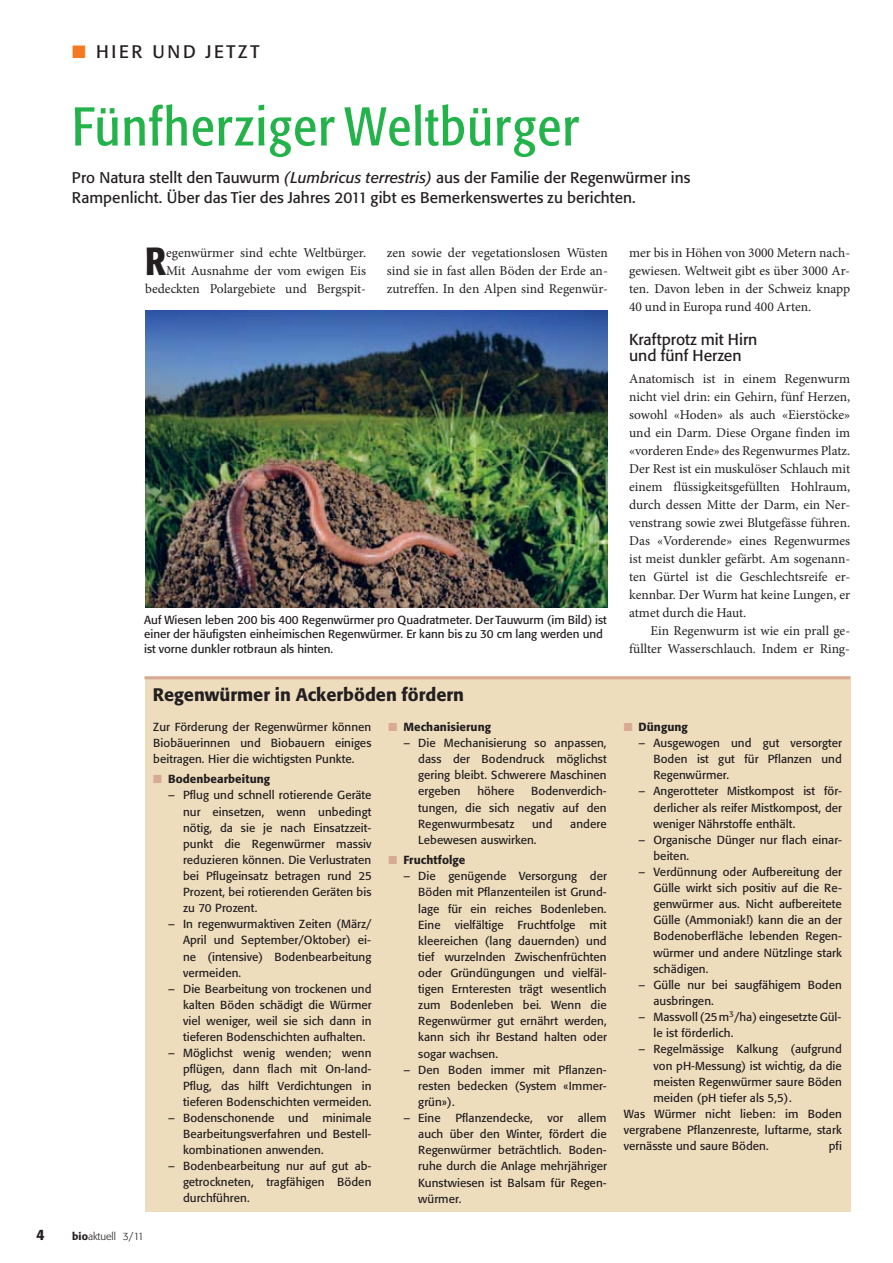
<style>
.page{position:relative;width:893px;height:1263px;background:#fff}
.page>*{position:absolute;margin:0;border:0;box-sizing:border-box;transform-origin:0 0}
.t1{font:condensed 54px "Formata BQ";letter-spacing:.025em;color:#24b34b}
.t2{font:500 condensed 38.85px "Formata BQ";color:#231f20}
.t3{font:500 18px "Formata BQ";color:#231f20}
.t4{font:18px "Formata BQ";letter-spacing:.15em;color:#231f20}
.t5{font:15.75px/16.5px "Formata BQ";color:#231f20}
.t6{font:15.3px/19.8px "Formata BQ";letter-spacing:.005em;color:#231f20}
.t7{font:500 15px "Formata BQ";color:#231f20}
.t8{font:13.5px/18px "Minion Pro";color:#231f20;text-align:justify}
.t9{font:11.55px/16px "Formata BQ";letter-spacing:.005em;color:#231f20;text-align:justify}
.t10{font:500 11.55px "Formata BQ";letter-spacing:.005em;color:#231f20}
.t11{font:300 10.5px "Formata BQ";color:#231f20}
.s1{color:#f47920}
.s2{font-style:italic}
.s3{font-weight:500}
.s4{color:#d8aa93}
</style>
<div class="page">
<img style="left:145px;top:311px;width:462px;height:296px">
<div style="left:145px;top:676px;width:705px;height:536px;background:#eeddbd"></div>
<hr style="left:144px;top:676px;width:706px;height:3px;background:#d8aa93">
<h3 class="t4" style="left:72px;top:42px;width:189px"><span class="s1">■</span> HIER UND JETZT</h3>
<h1 class="t1" style="left:72px;top:104px;width:509px">Fünfherziger Weltbürger</h1>
<h3 class="t6" style="left:72px;top:169px;width:620px">Pro Natura stellt den Tauwurm <span class="s2">(Lumbricus terrestris)</span> aus der Familie der Regenwürmer ins<br>Rampenlicht. Über das Tier des Jahres 2011 gibt es Bemerkenswertes zu berichten.</h3>
<p class="t8" style="left:387px;top:245px;width:223px">zen sowie der vegetationslosen Wüsten sind sie in fast allen Böden der Erde an&shy;zutreffen. In den Alpen sind Regenwür-</p>
<p class="t8" style="left:629px;top:245px;width:223px">mer bis in Höhen von 3000 Metern nach&shy;gewiesen. Weltweit gibt es über 3000 Ar&shy;ten. Davon leben in der Schweiz knapp 40 und in Europa rund 400 Arten.</p>
<h3 class="t5" style="left:629px;top:332px;width:130px">Kraftprotz mit Hirn und fünf Herzen</h3>
<p class="t8" style="left:629px;top:371px;width:223px">Anatomisch ist in einem Regenwurm nicht viel drin: ein Gehirn, fünf Herzen, sowohl «Hoden» als auch «Eierstöcke» und ein Darm. Diese Organe finden im «vorderen Ende» des Regenwurmes Platz.<br>Der Rest ist ein muskulöser Schlauch mit einem flüssigkeitsgefüllten Hohlraum, durch dessen Mitte der Darm, ein Ner&shy;venstrang sowie zwei Blutgefässe führen.<br>Das «Vorderende» eines Regenwurmes ist meist dunkler gefärbt. Am sogenann&shy;ten Gürtel ist die Geschlechtsreife er&shy;kennbar. Der Wurm hat keine Lungen, er atmet durch die Haut.</p>
<p class="t8" style="left:629px;top:623px;width:223px;text-align:right">Ein Regenwurm ist wie ein prall ge&shy;füllter Wasserschlauch. Indem er Ring-</p>
<p class="t8" style="left:145px;top:245px;width:223px;text-align:right">egenwürmer sind echte Weltbürger.<br>Mit Ausnahme der vom ewigen Eis bedeckten Polargebiete und Bergspit-</p>
<h2 class="t2" style="left:145px;top:239px;width:23px">R</h2>
<p class="t9" style="left:144px;top:613px;width:464px;line-height:14.5px;text-align:left">Auf Wiesen leben 200 bis 400 Regenwürmer pro Quadratmeter. Der Tauwurm (im Bild) ist einer der häufigsten einheimischen Regenwürmer. Er kann bis zu 30 cm lang werden und ist vorne dunkler rotbraun als hinten.</p>
<p class="t7" style="left:36px;top:1228px;width:10px">4</p>
<p class="t11" style="left:72px;top:1232px;width:73px"><span class="s3">bio</span>aktuell 3/11</p>
<h3 class="t3" style="left:153px;top:686px;width:313px">Regenwürmer in Ackerböden fördern</h3>
<p class="t9" style="left:153px;top:719px;width:220px">Zur Förderung der Regenwürmer können Biobäuerinnen und Biobauern einiges beitragen. Hier die wichtigsten Punkte.</p>
<p class="t10" style="left:153px;top:774px;width:118px"><span class="s4">■</span> Bodenbearbeitung</p>
<p class="t9" style="left:183px;top:788px;width:190px;text-indent:-15px">– Pflug und schnell rotierende Geräte nur einsetzen, wenn unbedingt nötig, da sie je nach Einsatzzeit&shy;punkt die Regenwürmer massiv reduzieren können. Die Verlustraten bei Pflugeinsatz betragen rund 25<br>Prozent, bei rotierenden Geräten bis zu 70 Prozent.</p>
<p class="t9" style="left:183px;top:917px;width:190px;text-indent:-15px">– In regenwurmaktiven Zeiten (März/ April und September/Oktober) ei&shy;ne (intensive) Bodenbearbeitung vermeiden.</p>
<p class="t9" style="left:183px;top:981px;width:190px;text-indent:-15px">– Die Bearbeitung von trockenen und kalten Böden schädigt die Würmer viel weniger, weil sie sich dann in tieferen Bodenschichten aufhalten.</p>
<p class="t9" style="left:183px;top:1046px;width:190px;text-indent:-15px">– Möglichst wenig wenden; wenn pflügen, dann flach mit On-land-Pflug, das hilft Verdichtungen in tieferen Bodenschichten vermeiden.</p>
<p class="t9" style="left:183px;top:1110px;width:190px;text-indent:-15px">– Bodenschonende und minimale Bearbeitungsverfahren und Bestell&shy;kombinationen anwenden.</p>
<p class="t9" style="left:183px;top:1159px;width:190px;text-indent:-15px">– Bodenbearbeitung nur auf gut ab&shy;getrockneten, tragfähigen Böden durchführen.</p>
<p class="t10" style="left:388px;top:721px;width:104px"><span class="s4">■</span> Mechanisierung</p>
<p class="t9" style="left:418px;top:736px;width:190px;text-indent:-15px">– Die Mechanisierung so anpassen, dass der Bodendruck möglichst gering bleibt. Schwerere Maschinen ergeben</p>
<p class="t9" style="left:418px;top:784px;width:190px;text-indent:113px">Bodenverdich&shy;tungen, die sich negativ auf den Regenwurmbesatz</p>
<p class="t9" style="left:477px;top:784px;width:39px">höhere</p>
<p class="t9" style="left:532px;top:816px;width:22px">und</p>
<p class="t9" style="left:570px;top:816px;width:38px">andere</p>
<p class="t9" style="left:418px;top:832px;width:120px">Lebewesen auswirken.</p>
<p class="t10" style="left:388px;top:855px;width:78px"><span class="s4">■</span> Fruchtfolge</p>
<p class="t9" style="left:418px;top:869px;width:190px;text-indent:-15px">– Die genügende Versorgung der Böden mit Pflanzenteilen ist Grund&shy;lage für ein reiches Bodenleben.<br>Eine vielfältige Fruchtfolge mit kleereichen (lang dauernden) und tief wurzelnden Zwischenfrüchten oder Gründüngungen und vielfäl&shy;tigen Ernteresten trägt wesentlich zum Bodenleben bei. Wenn die Regenwürmer gut ernährt werden, kann sich ihr Bestand halten oder sogar wachsen.</p>
<p class="t9" style="left:418px;top:1062px;width:190px;text-indent:-15px">– Den Boden immer mit Pflanzen&shy;resten bedecken (System «Immer&shy;grün»).</p>
<p class="t9" style="left:403px;top:1111px;width:39px">– Eine</p>
<p class="t9" style="left:455px;top:1111px;width:79px">Pflanzendecke,</p>
<p class="t9" style="left:418px;top:1111px;width:190px;text-indent:129px">vor allem auch über den Winter, fördert die Regenwürmer beträchtlich. Boden&shy;ruhe durch die Anlage mehrjähriger Kunstwiesen ist Balsam für Regen&shy;würmer.</p>
<p class="t10" style="left:624px;top:721px;width:66px"><span class="s4">■</span> Düngung</p>
<p class="t9" style="left:653px;top:736px;width:190px;text-indent:-15px">– Ausgewogen und gut versorgter Boden ist gut für Pflanzen und Regenwürmer.</p>
<p class="t9" style="left:653px;top:784px;width:190px;text-indent:-15px">– Angerotteter Mistkompost ist för&shy;derlicher als reifer Mistkompost, der weniger Nährstoffe enthält.</p>
<p class="t9" style="left:653px;top:832px;width:190px;text-indent:-15px">– Organische Dünger nur flach einar&shy;beiten.</p>
<p class="t9" style="left:653px;top:864px;width:190px;text-indent:-15px">– Verdünnung oder Aufbereitung der Gülle wirkt sich positiv auf die Re&shy;genwürmer aus. Nicht aufbereitete Gülle (Ammoniak!) kann die an der Bodenoberfläche lebenden Regen&shy;würmer und andere Nützlinge stark schädigen.</p>
<p class="t9" style="left:653px;top:977px;width:190px;text-indent:-15px">– Gülle nur bei saugfähigem Boden ausbringen.</p>
<p class="t9" style="left:653px;top:1010px;width:189px;text-indent:-15px">– Massvoll (25 m<sup>3</sup>/ha) eingesetzte Gül&shy;le ist förderlich.</p>
<p class="t9" style="left:638px;top:1042px;width:205px">– Regelmässige Kalkung (aufgrund</p>
<p class="t9" style="left:653px;top:1058px;width:190px">von pH-Messung) ist wichtig, da die</p>
<p class="t9" style="left:653px;top:1074px;width:190px">meisten Regenwürmer saure Böden</p>
<p class="t9" style="left:653px;top:1090px;width:140px">meiden (pH tiefer als 5,5).</p>
<p class="t9" style="left:624px;top:1106px;width:220px">Was Würmer nicht lieben: im Boden</p>
<p class="t9" style="left:624px;top:1122px;width:220px">vergrabene Pflanzenreste, luftarme, stark</p>
<p class="t9" style="left:624px;top:1139px;width:146px">vernässte und saure Böden.</p>
<p class="t9" style="left:829px;top:1139px;width:15px">pfi</p>
</div>
